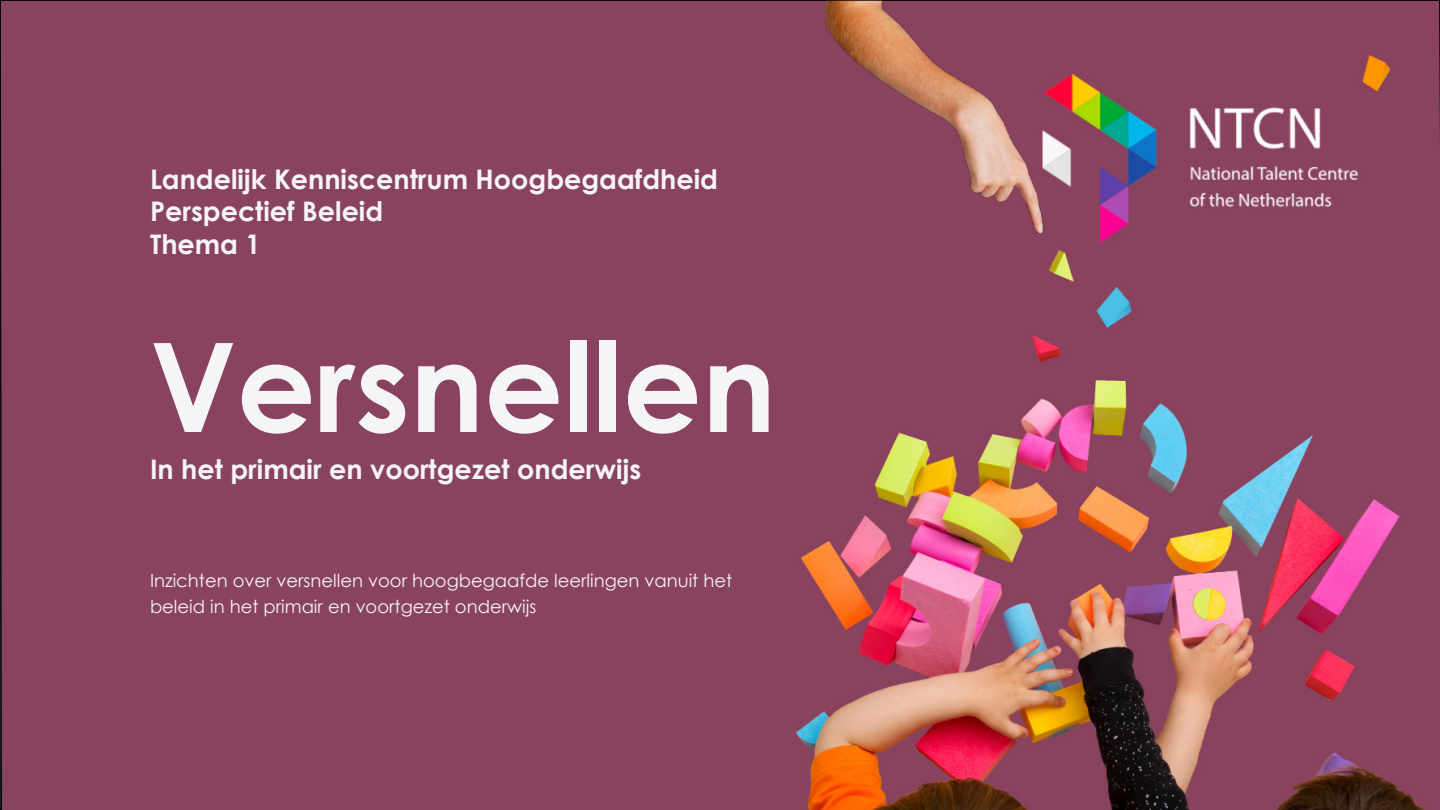
<style>
.page{position:relative;width:1440px;height:810px;background:#89435f}
.page>*{position:absolute;margin:0;border:0;box-sizing:border-box;transform-origin:0 0}
.t1{font:700 123.75px "Century Gothic";color:#f5f4f6}
.t2{font:700 27px/32.4px "Century Gothic";color:#f5f4f6}
.t3{font:18px/25.5px "Century Gothic";color:#f5f4f6}
</style>
<div class="page">
<img style="left:314px;top:2px;width:1112px;height:808px">
<img style="left:796px;top:1px;width:484px;height:440px">
<h2 class="t2" style="left:150px;top:165px;width:570px">Landelijk Kenniscentrum Hoogbegaafdheid<br>Perspectief Beleid<br>Thema 1</h2>
<h1 class="t1" style="left:150px;top:331px;width:628px">Versnellen</h1>
<h2 class="t2" style="left:150px;top:455px;width:493px">In het primair en voortgezet onderwijs</h2>
<p class="t3" style="left:150px;top:569px;width:584px">Inzichten over versnellen voor hoogbegaafde leerlingen vanuit het beleid in het primair en voortgezet onderwijs</p>
</div>
